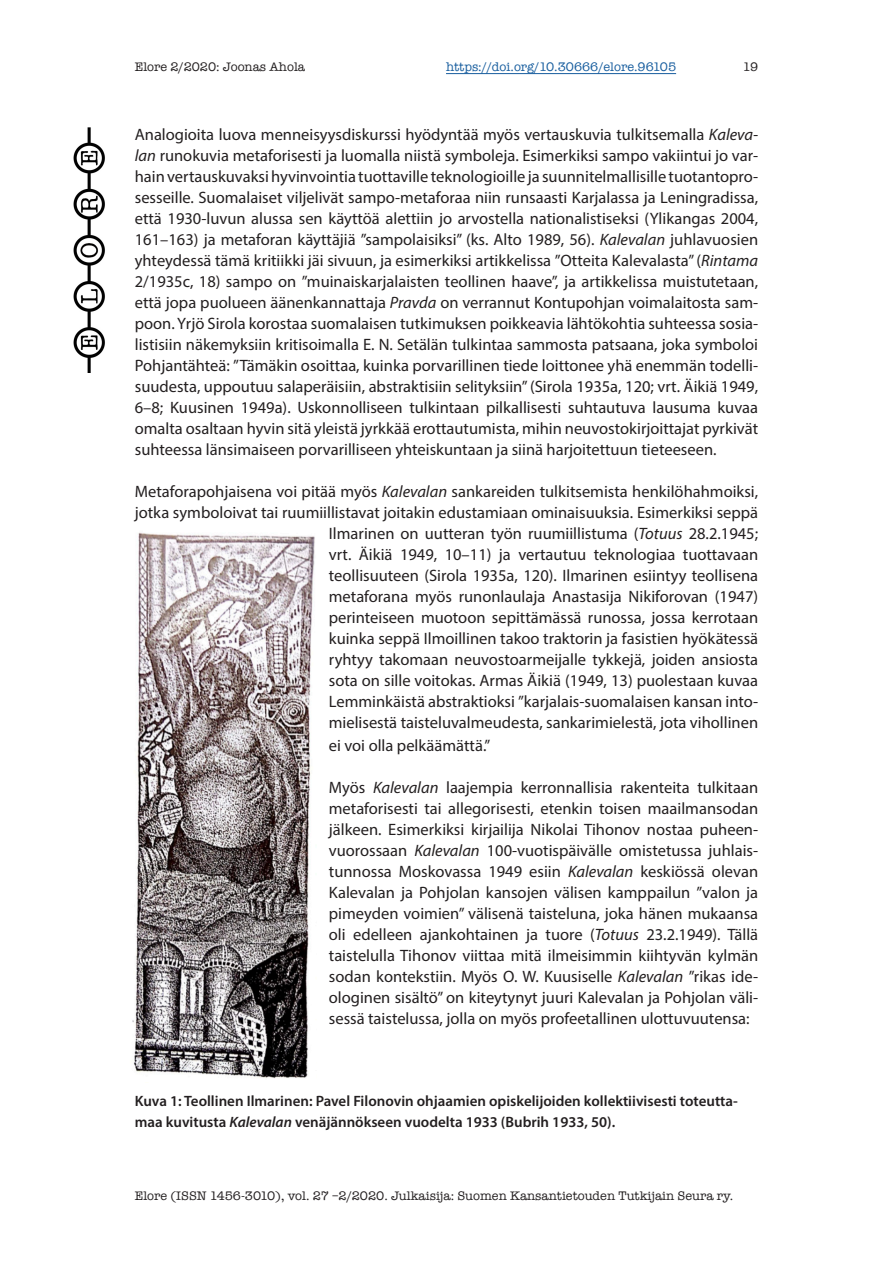
<style>
.page{position:relative;width:893px;height:1263px;background:#fff}
.page>*{position:absolute;margin:0;border:0;box-sizing:border-box;transform-origin:0 0}
.Elore_leipäteksti{font:16.5px/21px "Myriad Pro";color:#231f20;text-align:justify}
.Kuvateksti{font:600 15px/21px "Myriad Pro";color:#231f20}
.t1{font:12.75px "American Typewriter";color:#231f20}
.t2{font:12.75px "American Typewriter";color:#175d9e}
.s1{font-style:italic}
</style>
<div class="page">
<img style="left:73px;top:128px;width:32px;height:244px">
<hr style="left:446px;top:73px;width:230px;height:1px;background:#175d9e">
<img style="left:132px;top:532px;width:183px;height:547px">
<p class="t1" style="left:135px;top:57px;width:172px">Elore 2/2020: Joonas Ahola</p>
<p class="t2" style="left:446px;top:57px;width:232px">https://doi.org/10.30666/elore.96105</p>
<p class="t1" style="left:743px;top:57px;width:17px">19</p>
<p class="Elore_leipäteksti" style="left:135px;top:124px;width:625px">Analogioita luova menneisyysdiskurssi hyödyntää myös vertauskuvia tulkitsemalla <span class="s1">Kaleva&shy;lan</span> runokuvia metaforisesti ja luomalla niistä symboleja. Esimerkiksi sampo vakiintui jo var&shy;hain vertauskuvaksi hyvinvointia tuottaville teknologioille ja suunnitelmallisille tuotantopro&shy;sesseille. Suomalaiset viljelivät sampo-metaforaa niin runsaasti Karjalassa ja Leningradissa, että 1930-luvun alussa sen käyttöä alettiin jo arvostella nationalistiseksi (Ylikangas 2004, 161–163) ja metaforan käyttäjiä ”sampolaisiksi” (ks. Alto 1989, 56). <span class="s1">Kalevalan</span> juhlavuosien yhteydessä tämä kritiikki jäi sivuun, ja esimerkiksi artikkelissa ”Otteita Kalevalasta” (<span class="s1">Rintama </span>2/1935c, 18) sampo on ”muinaiskarjalaisten teollinen haave”, ja artikkelissa muistutetaan, että jopa puolueen äänenkannattaja <span class="s1">Pravda</span> on verrannut Kontupohjan voimalaitosta sam&shy;poon. Yrjö Sirola korostaa suomalaisen tutkimuksen poikkeavia lähtökohtia suhteessa sosia&shy;listisiin näkemyksiin kritisoimalla E. N. Setälän tulkintaa sammosta patsaana, joka symboloi Pohjantähteä: ”Tämäkin osoittaa, kuinka porvarillinen tiede loittonee yhä enemmän todelli&shy;suudesta, uppoutuu salaperäisiin, abstraktisiin selityksiin”(Sirola 1935a, 120; vrt. Äikiä 1949, 6–8; Kuusinen 1949a). Uskonnolliseen tulkintaan pilkallisesti suhtautuva lausuma kuvaa omalta osaltaan hyvin sitä yleistä jyrkkää erottautumista, mihin neuvostokirjoittajat pyrkivät suhteessa länsimaiseen porvarilliseen yhteiskuntaan ja siinä harjoitettuun tieteeseen.</p>
<p class="Elore_leipäteksti" style="left:135px;top:481px;width:625px;text-align:right">Metaforapohjaisena voi pitää myös <span class="s1">Kalevalan</span> sankareiden tulkitsemista henkilöhahmoiksi, jotka symboloivat tai ruumiillistavat joitakin edustamiaan ominaisuuksia. Esimerkiksi seppä Ilmarinen on uutteran työn ruumiillistuma (<span class="s1">Totuus</span> 28.2.1945;<br>vrt. Äikiä 1949, 10–11) ja vertautuu teknologiaa tuottavaan<br>teollisuuteen (Sirola 1935a, 120). Ilmarinen esiintyy teollisena<br>metaforana myös runonlaulaja Anastasija Nikiforovan (1947)<br>perinteiseen muotoon sepittämässä runossa, jossa kerrotaan<br>kuinka seppä Ilmoillinen takoo traktorin ja fasistien hyökätessä<br>ryhtyy takomaan neuvostoarmeijalle tykkejä, joiden ansiosta<br>sota on sille voitokas. Armas Äikiä (1949, 13) puolestaan kuvaa<br>Lemminkäistä abstraktioksi ”karjalais-suomalaisen kansan into-<br>mielisestä taisteluvalmeudesta, sankarimielestä, jota vihollinen</p>
<p class="Elore_leipäteksti" style="left:329px;top:734px;width:163px">ei voi olla pelkäämättä.”</p>
<p class="Elore_leipäteksti" style="left:329px;top:777px;width:431px">Myös <span class="s1">Kalevalan</span> laajempia kerronnallisia rakenteita tulkitaan metaforisesti tai allegorisesti, etenkin toisen maailmansodan jälkeen. Esimerkiksi kirjailija Nikolai Tihonov nostaa puheen&shy;vuorossaan <span class="s1">Kalevalan</span> 100-vuotispäivälle omistetussa juhlais&shy;tunnossa Moskovassa 1949 esiin <span class="s1">Kalevalan</span> keskiössä olevan Kalevalan ja Pohjolan kansojen välisen kamppailun ”valon ja pimeyden voimien” välisenä taisteluna, joka hänen mukaansa oli edelleen ajankohtainen ja tuore (<span class="s1">Totuus</span> 23.2.1949). Tällä taistelulla Tihonov viittaa mitä ilmeisimmin kiihtyvän kylmän sodan kontekstiin. Myös O. W. Kuusiselle <span class="s1">Kalevalan</span> ”rikas ide&shy;ologinen sisältö” on kiteytynyt juuri Kalevalan ja Pohjolan väli&shy;sessä taistelussa, jolla on myös profeetallinen ulottuvuutensa:</p>
<p class="Kuvateksti" style="left:135px;top:1090px;width:605px">Kuva 1: Teollinen Ilmarinen: Pavel Filonovin ohjaamien opiskelijoiden kollektiivisesti toteutta&shy;maa kuvitusta <span class="s1">Kalevalan</span> venäjännökseen vuodelta 1933 (Bubrih 1933, 50).</p>
<p class="t1" style="left:135px;top:1186px;width:600px">Elore (ISSN 1456-3010), vol. 27 –2/2020. Julkaisija: Suomen Kansantietouden Tutkijain Seura ry.</p>
</div>
